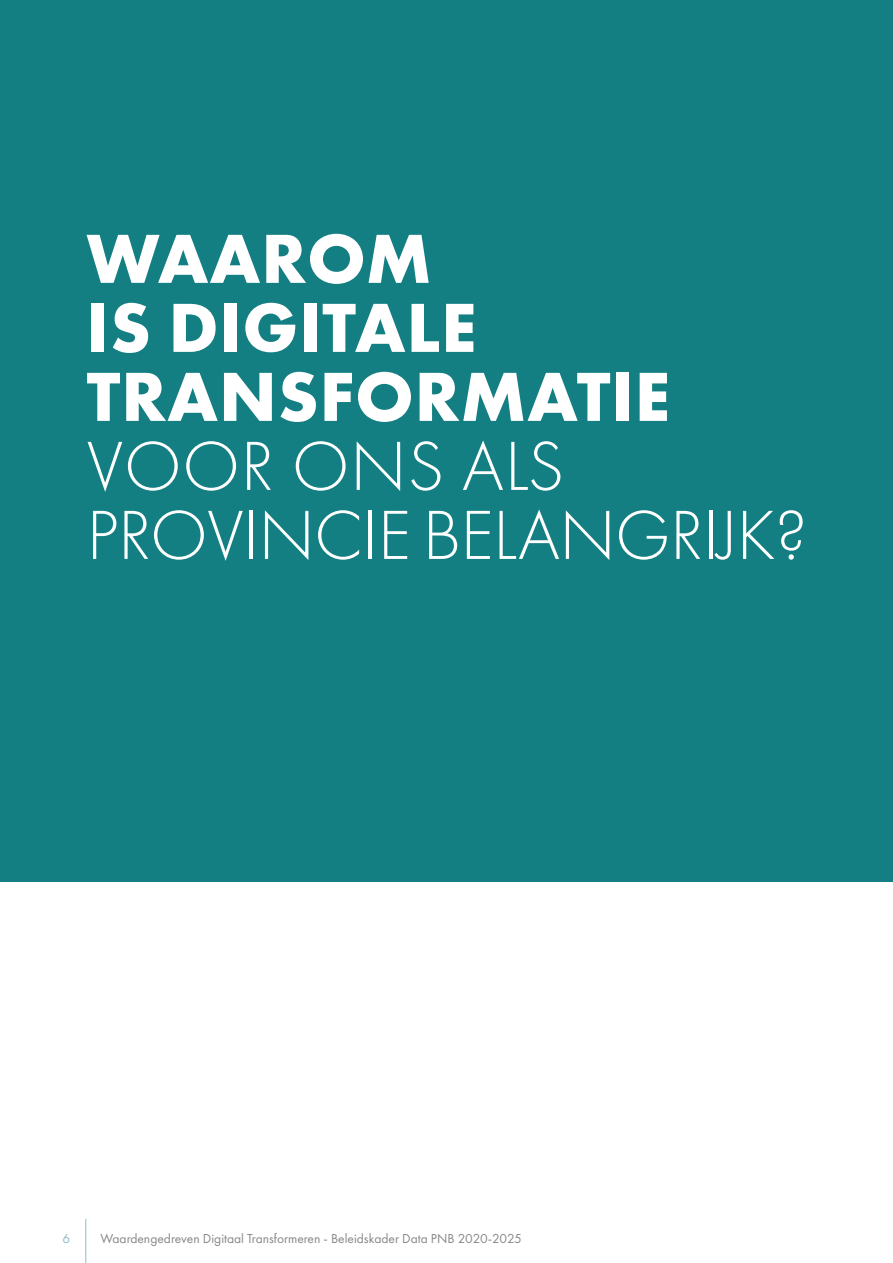
<style>
.page{position:relative;width:893px;height:1263px;background:#fff}
.page>*{position:absolute;margin:0;border:0;box-sizing:border-box;transform-origin:0 0}
.H1-datavisie{font:300 72px/69px "Futura PT";letter-spacing:-.01em;color:#fff}
.t1{font:13.5px "Futura PT";color:#878787}
.t2{font:13.5px "Futura PT";color:#8ebec6}
.s1{font-weight:700}
</style>
<div class="page">
<hr style="left:85px;top:1219px;width:1px;height:44px;background:#8ebec6">
<div style="left:0;top:0;width:893px;height:881px;background:#137f83"></div>
<p class="H1-datavisie" style="left:87px;top:225px;width:723px"><span class="s1">WAAROM<br>IS DIGITALE<br>TRANSFORMATIE<br></span>VOOR ONS ALS<br>PROVINCIE BELANGRIJK?</p>
<p class="t2" style="left:62px;top:1230px;width:9px">6</p>
<p class="t1" style="left:101px;top:1230px;width:423px">Waardengedreven Digitaal Transformeren - Beleidskader Data PNB 2020-2025</p>
</div>
